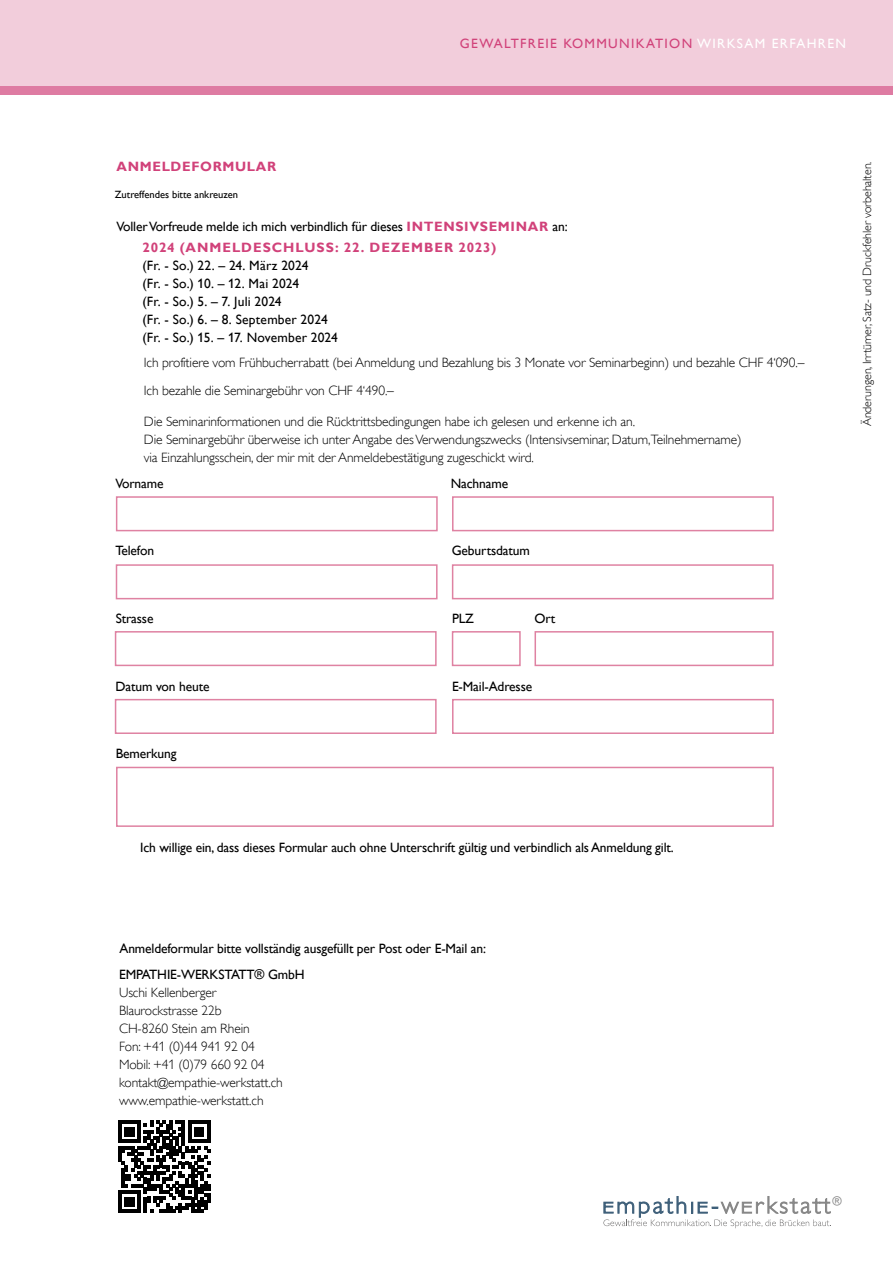
<style>
.page{position:relative;width:893px;height:1263px;background:#fff}
.page>*{position:absolute;margin:0;border:0;box-sizing:border-box;transform-origin:0 0}
.t1{font:300 13.5px/18px "Gill Alt One";letter-spacing:-.01em;color:#000}
.t2{font:13.5px "Gill Alt One";letter-spacing:-.01em;color:#000}
.t3{font:13.5px/18px "Gill Alt One";letter-spacing:.015em;color:#000}
.t4{font:700 13.5px "Gill Alt One";letter-spacing:.065em;color:#d1427a}
.t5{font:13.5px "Gill Alt One";letter-spacing:.1em;color:#d1427a}
.t6{font:12.45px "Gill Sans";color:#878787}
.t7{font:300 12px "Gill Alt One";letter-spacing:-.01em;color:#000}
.t8{font:10.5px "Gill Alt One";color:#000}
.s1{color:#fff}
.s2{font-weight:700;color:#d1427a}
.s3{font-weight:400}
.s4{font-weight:400;font-style:italic}
</style>
<div class="page">
<hr style="left:118px;top:1121px;width:4px;height:22px;background:#000">
<hr style="left:118px;top:1146px;width:4px;height:16px;background:#000">
<hr style="left:118px;top:1190px;width:4px;height:23px;background:#000">
<svg style="left:122px;top:1121px;width:88px;height:92px"></svg>
<div style="left:116px;top:496px;width:322px;height:35px;border:2px solid #df82a2"></div>
<div style="left:452px;top:496px;width:322px;height:35px;border:2px solid #df82a2"></div>
<div style="left:116px;top:564px;width:322px;height:35px;border:2px solid #df82a2"></div>
<div style="left:452px;top:564px;width:322px;height:35px;border:2px solid #df82a2"></div>
<div style="left:115px;top:631px;width:322px;height:35px;border:2px solid #df82a2"></div>
<div style="left:115px;top:699px;width:322px;height:35px;border:2px solid #df82a2"></div>
<div style="left:452px;top:699px;width:322px;height:35px;border:2px solid #df82a2"></div>
<div style="left:452px;top:631px;width:69px;height:35px;border:2px solid #df82a2"></div>
<div style="left:534px;top:631px;width:240px;height:35px;border:2px solid #df82a2"></div>
<div style="left:116px;top:767px;width:658px;height:60px;border:2px solid #df82a2"></div>
<div style="left:0;top:86px;width:893px;height:8px;background:#de7ba2"></div>
<div style="left:0;top:0;width:893px;height:86px;background:#f2cddb"></div>
<svg style="left:603px;top:1196px;width:228px;height:32px"></svg>
<p class="t5" style="left:460px;top:36px;width:388px">GEWALTFREIE KOMMUNIKATION <span class="s1">WIRKSAM ERFAHREN</span></p>
<p class="t4" style="left:116px;top:159px;width:161px">ANMELDEFORMULAR</p>
<p class="t8" style="left:115px;top:188px;width:125px">Zutreffendes bitte ankreuzen</p>
<p class="t2" style="left:116px;top:218px;width:453px">VollerVorfreude melde ich mich verbindlich für dieses <span class="s2">INTENSIVSEMINAR</span> an:</p>
<p class="t4" style="left:142px;top:239px;width:355px">2024 (ANMELDESCHLUSS: 22. DEZEMBER 2023)</p>
<p class="t3" style="left:142px;top:256px;width:197px">(Fr. - So.) 22. – 24. März 2024<br>(Fr. - So.) 10. – 12. Mai 2024<br>(Fr. - So.) 5. – 7. Juli 2024<br>(Fr. - So.) 6. – 8. September 2024 (Fr. - So.) 15. – 17. November 2024</p>
<p class="t1" style="left:144px;top:348px;width:662px;line-height:28.2px">Ich profitiere vom Frühbucherrabatt (bei Anmeldung und Bezahlung bis 3 Monate vor Seminarbeginn) und bezahle CHF 4‘090.–<br>Ich bezahle die Seminargebühr von CHF 4‘490.–</p>
<p class="t1" style="left:144px;top:413px;width:599px">Die Seminarinformationen und die Rücktrittsbedingungen habe ich gelesen und erkenne ich an.<br>Die Seminargebühr überweise ich unter Angabe des Verwendungszwecks (Intensivseminar, Datum,Teilnehmername) via Einzahlungsschein, der mir mit der Anmeldebestätigung zugeschickt wird.</p>
<p class="t2" style="left:115px;top:476px;width:50px">Vorname</p>
<p class="t2" style="left:451px;top:476px;width:59px">Nachname</p>
<p class="t2" style="left:115px;top:543px;width:40px">Telefon</p>
<p class="t2" style="left:452px;top:543px;width:80px">Geburtsdatum</p>
<p class="t2" style="left:116px;top:611px;width:39px">Strasse</p>
<p class="t2" style="left:452px;top:611px;width:23px">PLZ</p>
<p class="t2" style="left:534px;top:611px;width:22px">Ort</p>
<p class="t2" style="left:116px;top:678px;width:95px">Datum von heute</p>
<p class="t2" style="left:452px;top:678px;width:82px">E-Mail-Adresse</p>
<p class="t2" style="left:116px;top:745px;width:62px">Bemerkung</p>
<p class="t2" style="left:140px;top:839px;width:535px">Ich willige ein, dass dieses Formular auch ohne Unterschrift gültig und verbindlich als Anmeldung gilt.</p>
<p class="t7" style="left:860px;top:426px;width:266px;rotate:-90deg">Änderungen, Irrtümer, Satz- und Druckfehler vorbehalten.</p>
<p class="t2" style="left:119px;top:941px;width:368px">Anmeldeformular bitte vollständig ausgefüllt per Post oder E-Mail an:</p>
<p class="t1" style="left:119px;top:965px;width:187px"><span class="s3">EMPATHIE-WERKSTATT</span><span class="s4">®</span> <span class="s3">GmbH<br></span>Uschi Kellenberger<br>Blaurockstrasse 22b<br>CH-8260 Stein am Rhein<br>Fon: +41 (0)44 941 92 04<br>Mobil: +41 (0)79 660 92 04 kontakt@empathie-werkstatt.ch www.empathie-werkstatt.ch</p>
<p class="t6" style="left:832px;top:1193px;width:11px">®</p>
</div>
